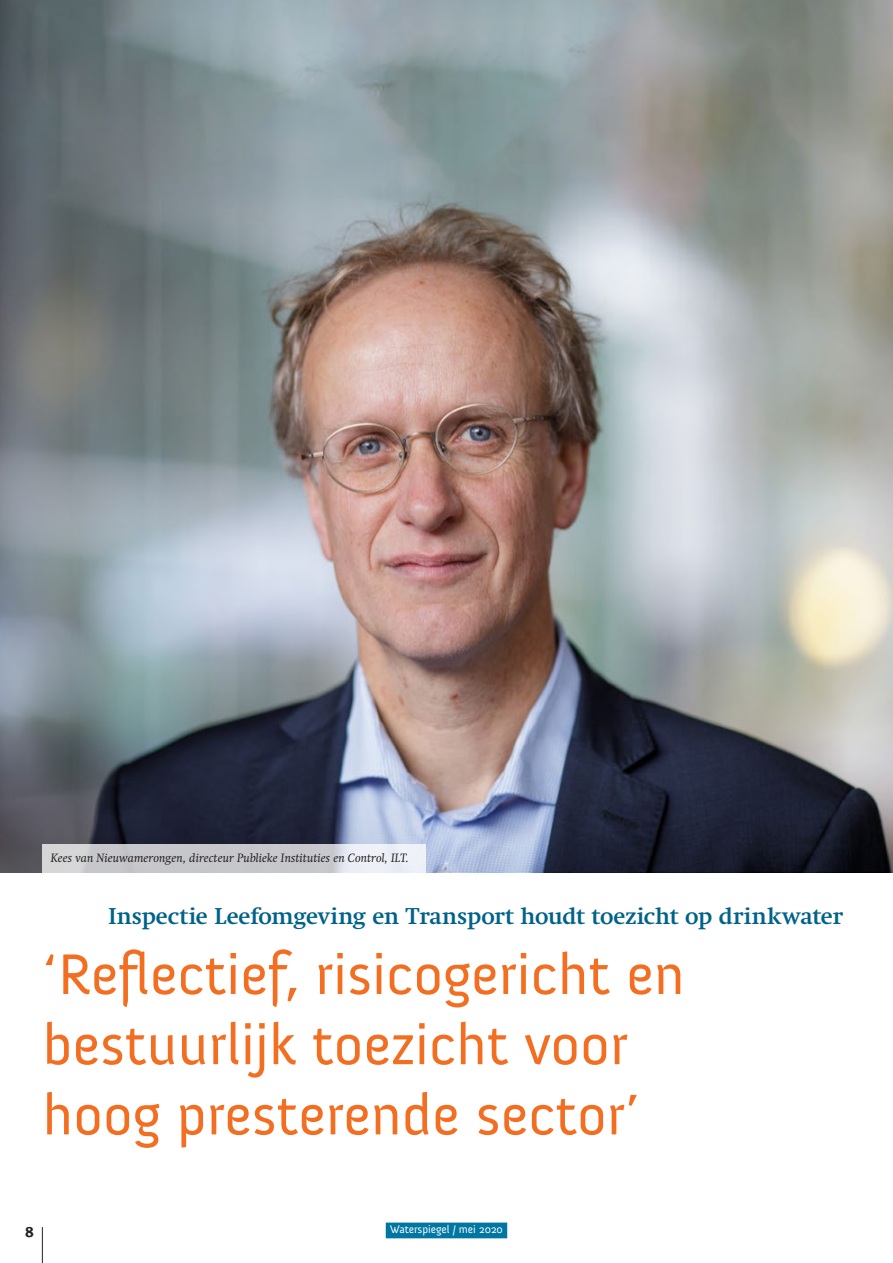
<style>
.page{position:relative;width:893px;height:1263px;background:#fff}
.page>*{position:absolute;margin:0;border:0;box-sizing:border-box;transform-origin:0 0}
.t1{font:58.5px/70.2px "Anivers";color:#f36e21}
.t2{font:700 22.5px "Swift";letter-spacing:-.005em;color:#006288}
.t3{font:700 15px "Meta Plus";color:#231f20}
.t4{font:italic 12px "Swift";letter-spacing:.01em;color:#231f20}
.t5{font:11.25px "Anivers";color:#fff}
</style>
<div class="page">
<hr style="left:42px;top:1227px;width:1px;height:36px;background:#231f20">
<div style="left:386px;top:1222px;width:121px;height:16px;background:#0076a3"></div>
<img style="left:0;top:0;width:893px;height:872px">
<svg style="left:42px;top:844px;width:384px;height:29px;fill:#c7c8cc"></svg>
<p class="t4" style="left:51px;top:851px;width:360px">Kees van Nieuwamerongen, directeur Publieke Instituties en Control, ILT.</p>
<p class="t2" style="left:109px;top:903px;width:736px">Inspectie Leefomgeving en Transport houdt toezicht op drinkwater</p>
<p class="t1" style="left:43px;top:940px;width:644px">‘Reflectief, risicogericht en bestuurlijk toezicht voor hoog presterende sector’</p>
<p class="t3" style="left:25px;top:1223px;width:10px">8</p>
<p class="t5" style="left:390px;top:1223px;width:114px">Waterspiegel / mei 2020</p>
</div>
